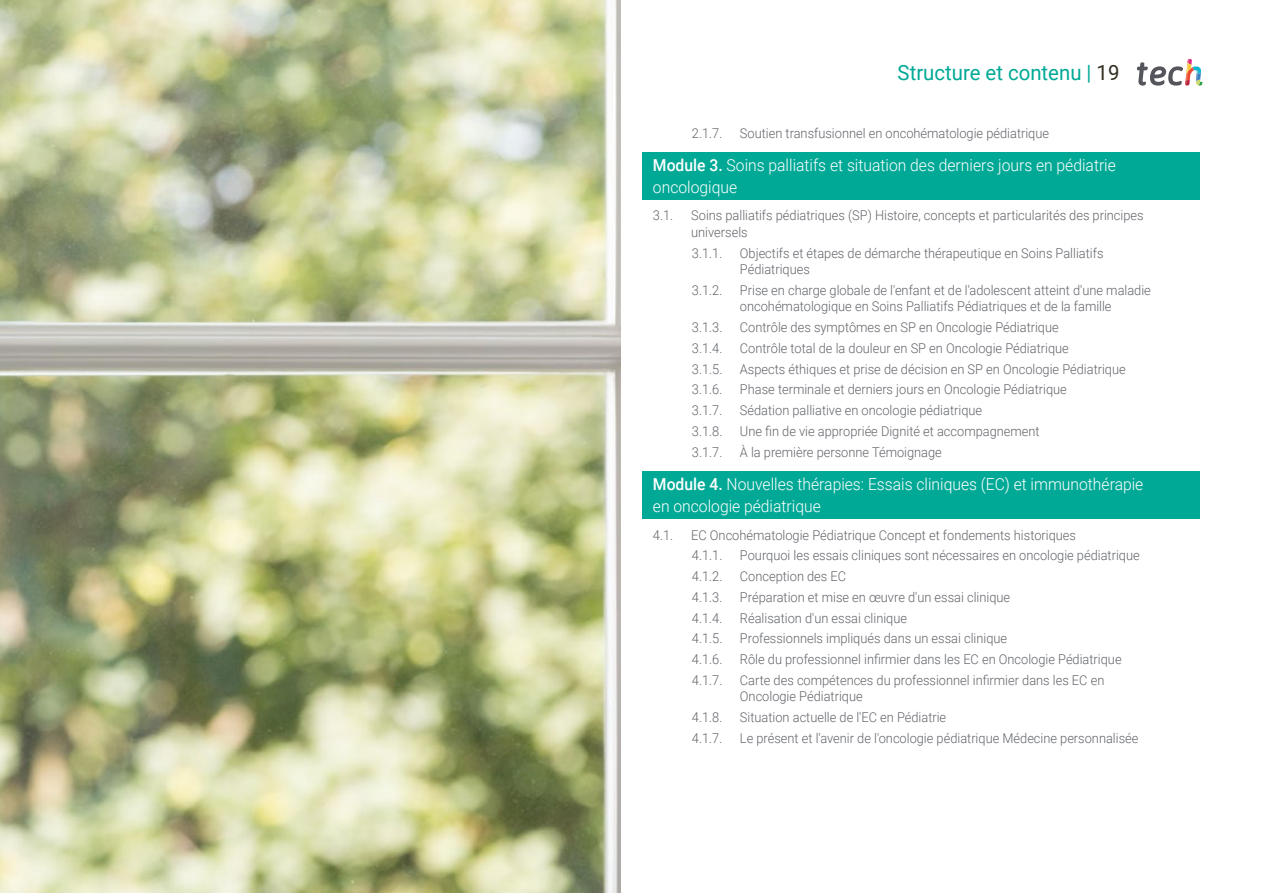
<style>
.page{position:relative;width:1263px;height:893px;background:#fff}
.page>*{position:absolute;margin:0;border:0;box-sizing:border-box;transform-origin:0 0}
.t1{font:21px "Roboto";color:#00a996}
.t2{font:300 16.5px/22.5px "Roboto";color:#fff;scale:.95 1}
.t3{font:300 13.5px/16.5px "Roboto";color:#61646a;scale:.95 1}
.s1{color:#312e20}
.s2{font-weight:500}
</style>
<div class="page">
<div style="left:642px;top:152px;width:557px;height:48px;background:#00a996"></div>
<div style="left:642px;top:471px;width:557px;height:48px;background:#00a996"></div>
<img style="left:0;top:0;width:621px;height:893px">
<svg style="left:1137px;top:59px;width:65px;height:27px"></svg>
<h1 class="t1" style="left:898px;top:57px;width:223px">Structure et contenu | <span class="s1">19</span></h1>
<p class="t3" style="left:692px;top:124px;width:34px">2.1.7.</p>
<p class="t3" style="left:740px;top:124px;width:327px">Soutien transfusionnel en oncohématologie pédiatrique</p>
<p class="t2" style="left:653px;top:153px;width:489px"><span class="s2">Module 3.</span> Soins palliatifs et situation des derniers jours en pédiatrie oncologique</p>
<p class="t3" style="left:653px;top:207px;width:23px">3.1.</p>
<p class="t3" style="left:691px;top:207px;width:478px">Soins palliatifs pédiatriques (SP) Histoire, concepts et particularités des principes universels</p>
<p class="t3" style="left:692px;top:244px;width:34px">3.1.1.</p>
<p class="t3" style="left:740px;top:244px;width:384px">Objectifs et étapes de démarche thérapeutique en Soins Palliatifs<br>Pédiatriques</p>
<p class="t3" style="left:692px;top:281px;width:34px">3.1.2.</p>
<p class="t3" style="left:740px;top:281px;width:434px">Prise en charge globale de l'enfant et de l'adolescent atteint d'une maladie oncohématologique en Soins Palliatifs Pédiatriques et de la famille</p>
<p class="t3" style="left:692px;top:319px;width:34px">3.1.3.</p>
<p class="t3" style="left:740px;top:319px;width:337px">Contrôle des symptômes en SP en Oncologie Pédiatrique</p>
<p class="t3" style="left:692px;top:339px;width:34px">3.1.4.</p>
<p class="t3" style="left:740px;top:339px;width:348px">Contrôle total de la douleur en SP en Oncologie Pédiatrique</p>
<p class="t3" style="left:692px;top:360px;width:34px">3.1.5.</p>
<p class="t3" style="left:740px;top:360px;width:408px">Aspects éthiques et prise de décision en SP en Oncologie Pédiatrique</p>
<p class="t3" style="left:692px;top:381px;width:34px">3.1.6.</p>
<p class="t3" style="left:740px;top:381px;width:346px">Phase terminale et derniers jours en Oncologie Pédiatrique</p>
<p class="t3" style="left:692px;top:402px;width:34px">3.1.7.</p>
<p class="t3" style="left:740px;top:402px;width:256px">Sédation palliative en oncologie pédiatrique</p>
<p class="t3" style="left:692px;top:422px;width:34px">3.1.8.</p>
<p class="t3" style="left:740px;top:422px;width:317px">Une fin de vie appropriée Dignité et accompagnement</p>
<p class="t3" style="left:692px;top:443px;width:34px">3.1.7.</p>
<p class="t3" style="left:740px;top:443px;width:214px">À la première personne Témoignage</p>
<p class="t2" style="left:653px;top:472px;width:518px"><span class="s2">Module 4.</span> Nouvelles thérapies: Essais cliniques (EC) et immunothérapie en oncologie pédiatrique</p>
<p class="t3" style="left:653px;top:526px;width:23px">4.1.</p>
<p class="t3" style="left:691px;top:524px;width:407px;line-height:20.7px">EC Oncohématologie Pédiatrique Concept et fondements historiques<br>4.1.1.</p>
<p class="t3" style="left:740px;top:547px;width:422px">Pourquoi les essais cliniques sont nécessaires en oncologie pédiatrique</p>
<p class="t3" style="left:692px;top:567px;width:34px">4.1.2.</p>
<p class="t3" style="left:740px;top:567px;width:113px">Conception des EC</p>
<p class="t3" style="left:692px;top:588px;width:34px">4.1.3.</p>
<p class="t3" style="left:740px;top:588px;width:286px">Préparation et mise en œuvre d'un essai clinique</p>
<p class="t3" style="left:692px;top:609px;width:34px">4.1.4.</p>
<p class="t3" style="left:740px;top:609px;width:177px">Réalisation d'un essai clinique</p>
<p class="t3" style="left:692px;top:630px;width:34px">4.1.5.</p>
<p class="t3" style="left:740px;top:630px;width:283px">Professionnels impliqués dans un essai clinique</p>
<p class="t3" style="left:692px;top:650px;width:34px">4.1.6.</p>
<p class="t3" style="left:740px;top:650px;width:403px">Rôle du professionnel infirmier dans les EC en Oncologie Pédiatrique</p>
<p class="t3" style="left:692px;top:671px;width:34px">4.1.7.</p>
<p class="t3" style="left:740px;top:671px;width:385px">Carte des compétences du professionnel infirmier dans les EC en<br>Oncologie Pédiatrique</p>
<p class="t3" style="left:692px;top:708px;width:34px">4.1.8.</p>
<p class="t3" style="left:740px;top:708px;width:219px">Situation actuelle de l'EC en Pédiatrie</p>
<p class="t3" style="left:692px;top:729px;width:34px">4.1.7.</p>
<p class="t3" style="left:740px;top:729px;width:421px">Le présent et l'avenir de l'oncologie pédiatrique Médecine personnalisée</p>
</div>
